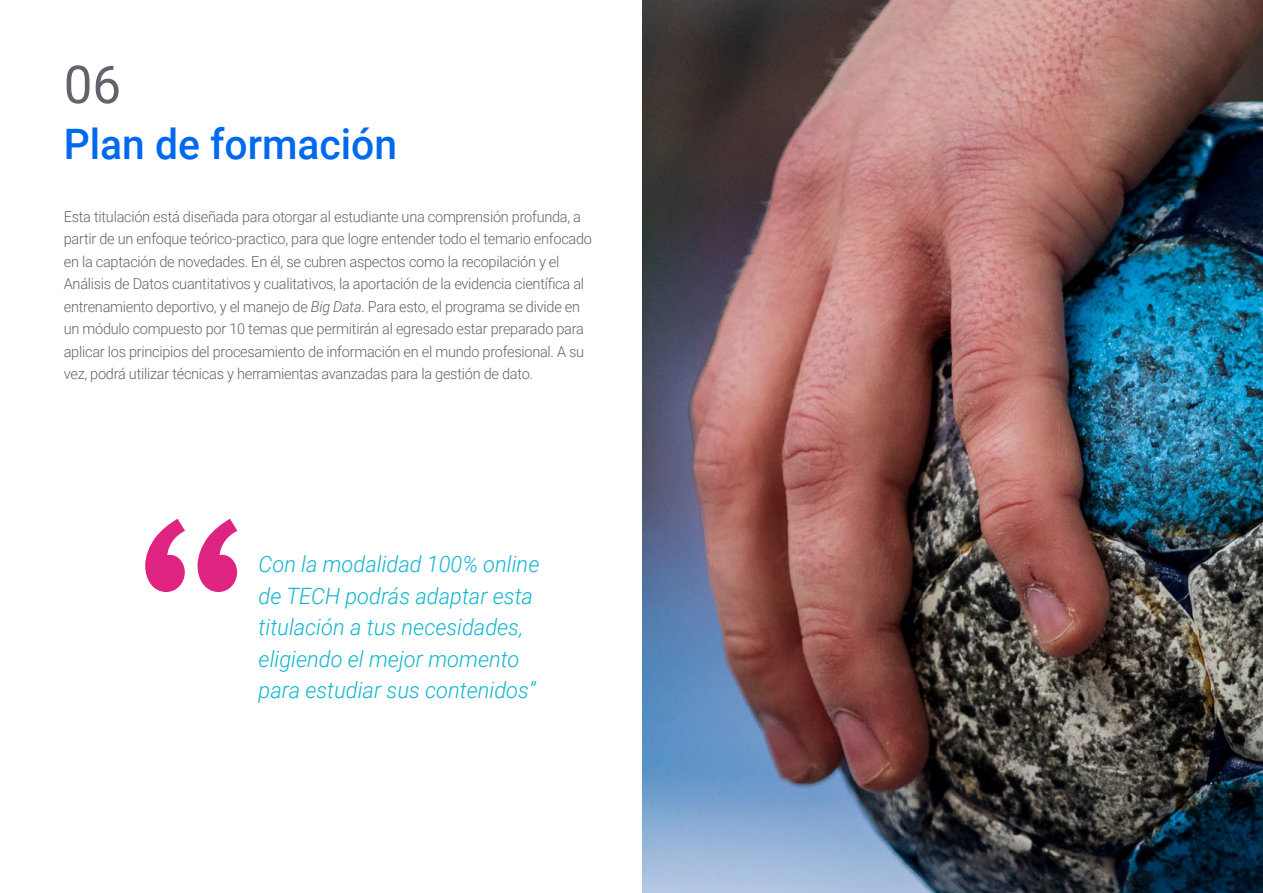
<style>
.page{position:relative;width:1263px;height:893px;background:#fff}
.page>*{position:absolute;margin:0;border:0;box-sizing:border-box;transform-origin:0 0}
.t1{font:52.5px "Roboto";color:#61646a}
.t2{font:500 42px "Roboto";color:#0169ee}
.t3{font:italic 300 22.5px/31.5px "Roboto";color:#0fb6cf}
.t4{font:300 15px/22.5px "Roboto";letter-spacing:-.02em;color:#61646a}
.s1{font-style:italic}
</style>
<div class="page">
<svg style="left:145px;top:519px;width:92px;height:73px"></svg>
<img style="left:642px;top:0;width:621px;height:893px">
<h1 class="t1" style="left:64px;top:48px;width:59px">06</h1>
<h2 class="t2" style="left:64px;top:115px;width:335px">Plan de formación</h2>
<p class="t4" style="left:64px;top:204px;width:530px">Esta titulación está diseñada para otorgar al estudiante una comprensión profunda, a partir de un enfoque teórico-practico, para que logre entender todo el temario enfocado en la captación de novedades. En él, se cubren aspectos como la recopilación y el Análisis de Datos cuantitativos y cualitativos, la aportación de la evidencia científica al entrenamiento deportivo, y el manejo de <span class="s1">Big Data</span>. Para esto, el programa se divide en un módulo compuesto por 10 temas que permitirán al egresado estar preparado para aplicar los principios del procesamiento de información en el mundo profesional. A su vez, podrá utilizar técnicas y herramientas avanzadas para la gestión de dato.</p>
<h3 class="t3" style="left:259px;top:548px;width:282px">Con la modalidad 100% online de TECH podrás adaptar esta titulación a tus necesidades, eligiendo el mejor momento para estudiar sus contenidos”</h3>
</div>
